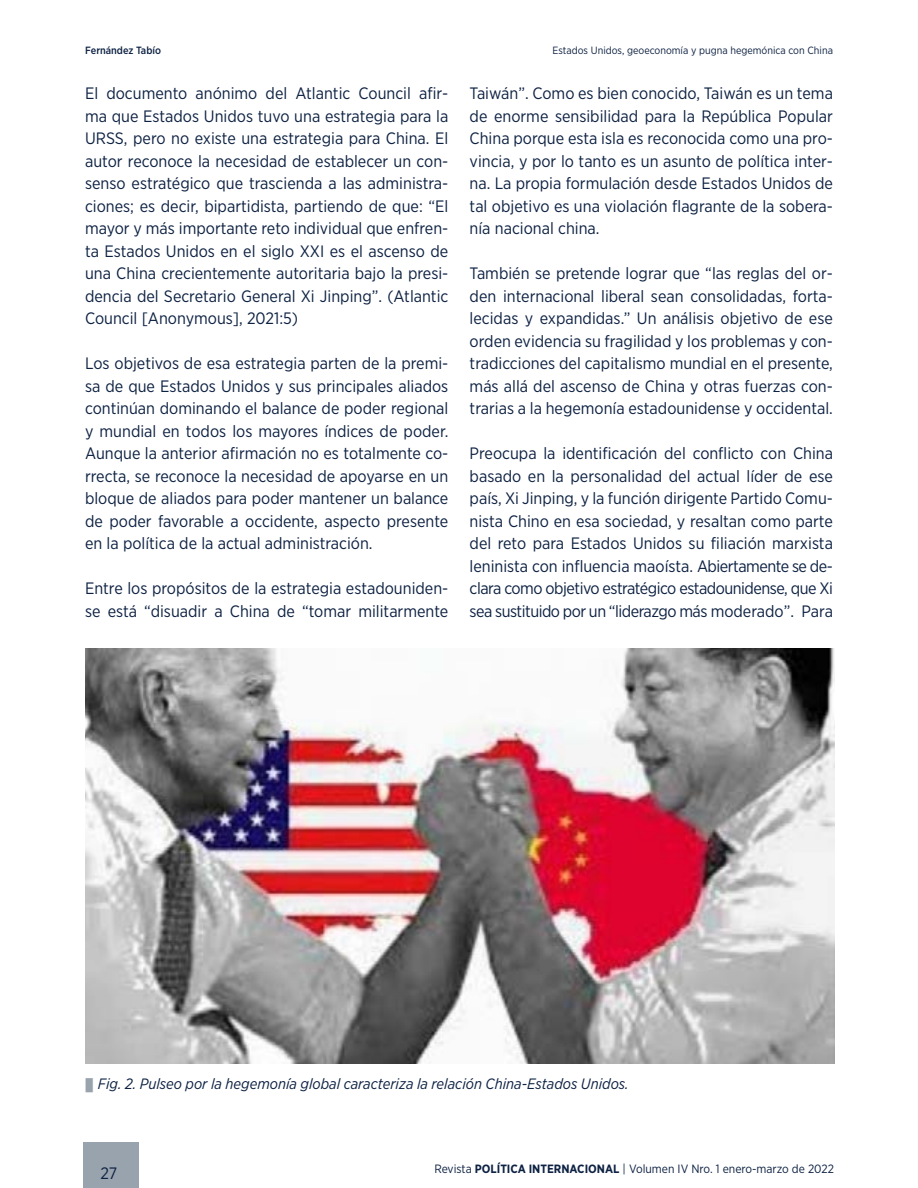
<style>
.page{position:relative;width:918px;height:1188px;background:#fff}
.page>*{position:absolute;margin:0;border:0;box-sizing:border-box;transform-origin:0 0}
.t1{font:19.5px "Gotham Narrow";color:#0d2142}
.t2{font:16.5px/22.5px "Gotham Narrow";color:#0d2142;text-align:justify}
.t3{font:italic 15px "Gotham Narrow";color:#0d2142}
.t4{font:12px "Gotham Narrow";color:#0d2142}
.t5{font:10.5px "Gotham Narrow";color:#0d2142}
.t6{font:500 10.5px "Gotham Narrow";color:#0d2142}
.s1{font-family:"STIX General";font-style:normal;color:#99a3ad}
.s2{font-weight:700}
</style>
<div class="page">
<img style="left:85px;top:648px;width:749px;height:415px">
<div style="left:83px;top:1143px;width:55px;height:45px;background:#99a3ad"></div>
<p class="t6" style="left:85px;top:43px;width:77px">Fernández Tabío</p>
<p class="t5" style="left:553px;top:44px;width:282px">Estados Unidos, geoeconomía y pugna hegemónica con China</p>
<p class="t2" style="left:85px;top:82px;width:365px">El documento anónimo del Atlantic Council afir&shy;ma que Estados Unidos tuvo una estrategia para la URSS, pero no existe una estrategia para China. El autor reconoce la necesidad de establecer un con&shy;senso estratégico que trascienda a las administra&shy;ciones; es decir, bipartidista, partiendo de que: “El mayor y más importante reto individual que enfren&shy;ta Estados Unidos en el siglo XXI es el ascenso de una China crecientemente autoritaria bajo la presi&shy;dencia del Secretario General Xi Jinping”. (Atlantic Council [Anonymous], 2021:5)</p>
<p class="t2" style="left:85px;top:352px;width:365px">Los objetivos de esa estrategia parten de la premi&shy;sa de que Estados Unidos y sus principales aliados continúan dominando el balance de poder regional y mundial en todos los mayores índices de poder.<br>Aunque la anterior afirmación no es totalmente co&shy;rrecta, se reconoce la necesidad de apoyarse en un bloque de aliados para poder mantener un balance de poder favorable a occidente, aspecto presente en la política de la actual administración.</p>
<p class="t2" style="left:85px;top:577px;width:365px">Entre los propósitos de la estrategia estadouniden&shy;se está “disuadir a China de “tomar militarmente</p>
<p class="t2" style="left:470px;top:82px;width:365px">Taiwán”. Como es bien conocido, Taiwán es un tema de enorme sensibilidad para la República Popular China porque esta isla es reconocida como una pro&shy;vincia, y por lo tanto es un asunto de política inter&shy;na. La propia formulación desde Estados Unidos de tal objetivo es una violación flagrante de la sobera&shy;nía nacional china.</p>
<p class="t2" style="left:470px;top:262px;width:365px">También se pretende lograr que “las reglas del or&shy;den internacional liberal sean consolidadas, forta&shy;lecidas y expandidas.” Un análisis objetivo de ese orden evidencia su fragilidad y los problemas y con&shy;tradicciones del capitalismo mundial en el presente, más allá del ascenso de China y otras fuerzas con&shy;trarias a la hegemonía estadounidense y occidental.</p>
<p class="t2" style="left:470px;top:442px;width:365px">Preocupa la identificación del conflicto con China basado en la personalidad del actual líder de ese país, Xi Jinping, y la función dirigente Partido Comu&shy;nista Chino en esa sociedad, y resaltan como parte del reto para Estados Unidos su filiación marxista leninista con influencia maoísta. Abiertamente se de&shy;clara como objetivo estratégico estadounidense, que Xi sea sustituido por un “liderazgo más moderado”. Para</p>
<p class="t3" style="left:85px;top:1074px;width:545px"><span class="s1">▮</span> Fig. 2. Pulseo por la hegemonía global caracteriza la relación China-Estados Unidos.</p>
<p class="t1" style="left:101px;top:1153px;width:21px">27</p>
<p class="t4" style="left:434px;top:1162px;width:401px">Revista <span class="s2">POLÍTICA INTERNACIONAL</span> | Volumen IV Nro. 1 enero-marzo de 2022</p>
<p class="t2" style="left:100px;top:1162px;width:18px">27</p>
</div>
